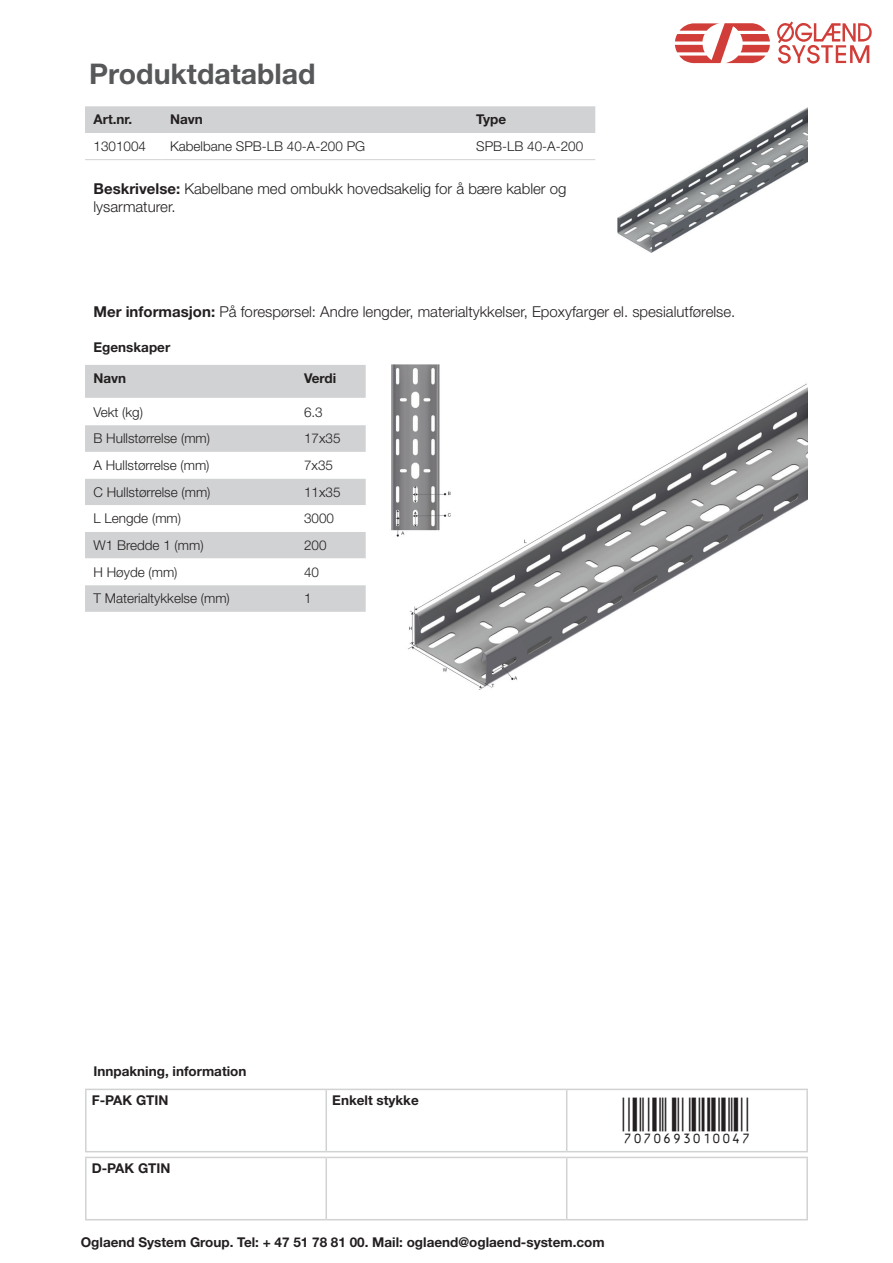
<style>
.page{position:relative;width:893px;height:1263px;background:#fff}
.page>*{position:absolute;margin:0;border:0;box-sizing:border-box;transform-origin:0 0}
.t1{font:45px "Viisas EAN Matala";color:#231f20}
.t2{font:700 28.5px "Helvetica Neue LT Std";color:#57585a}
.t3{font:300 15px/18px "Helvetica Neue LT Std";color:#231f20}
.t4{font:300 13.5px "Helvetica Neue LT Std";color:#231f20}
.t5{font:700 13.5px/29.1px "Helvetica Neue LT Std";color:#231f20}
.s1{font-weight:700}
</style>
<div class="page">
<svg style="left:675px;top:23px;width:95px;height:40px"></svg>
<svg style="left:777px;top:21px;width:95px;height:43px"></svg>
<div style="left:85px;top:106px;width:510px;height:27px;background:#d1d2d4"></div>
<hr style="left:85px;top:159px;width:77px;height:1px;background:#d1d2d4">
<hr style="left:162px;top:159px;width:306px;height:1px;background:#d1d2d4">
<hr style="left:468px;top:159px;width:127px;height:1px;background:#d1d2d4">
<img style="left:617px;top:107px;width:191px;height:146px">
<img style="left:391px;top:365px;width:416px;height:325px">
<div style="left:85px;top:365px;width:281px;height:33px;background:#d1d2d4"></div>
<div style="left:85px;top:425px;width:281px;height:187px;background:#d1d2d4"></div>
<svg style="left:85px;top:452px;width:281px;height:133px"></svg>
<hr style="left:85px;top:1089px;width:241px;height:1px;background:#d1d2d4">
<hr style="left:85px;top:1090px;width:2px;height:61px;background:#d1d2d4">
<hr style="left:326px;top:1089px;width:241px;height:1px;background:#d1d2d4">
<hr style="left:325px;top:1090px;width:2px;height:61px;background:#d1d2d4">
<hr style="left:567px;top:1089px;width:241px;height:1px;background:#d1d2d4">
<hr style="left:566px;top:1090px;width:1px;height:61px;background:#d1d2d4">
<hr style="left:806px;top:1090px;width:2px;height:61px;background:#d1d2d4">
<hr style="left:85px;top:1151px;width:241px;height:1px;background:#d1d2d4">
<hr style="left:326px;top:1151px;width:241px;height:1px;background:#d1d2d4">
<hr style="left:567px;top:1151px;width:241px;height:1px;background:#d1d2d4">
<hr style="left:85px;top:1157px;width:241px;height:1px;background:#d1d2d4">
<hr style="left:85px;top:1158px;width:2px;height:61px;background:#d1d2d4">
<hr style="left:326px;top:1157px;width:241px;height:1px;background:#d1d2d4">
<hr style="left:325px;top:1158px;width:2px;height:61px;background:#d1d2d4">
<hr style="left:567px;top:1157px;width:241px;height:1px;background:#d1d2d4">
<hr style="left:566px;top:1158px;width:1px;height:61px;background:#d1d2d4">
<hr style="left:806px;top:1158px;width:2px;height:61px;background:#d1d2d4">
<hr style="left:85px;top:1219px;width:241px;height:1px;background:#d1d2d4">
<hr style="left:326px;top:1219px;width:241px;height:1px;background:#d1d2d4">
<hr style="left:567px;top:1219px;width:241px;height:1px;background:#d1d2d4">
<h2 class="t2" style="left:89px;top:56px;width:228px">Produktdatablad</h2>
<p class="t5" style="left:94px;top:105px;width:40px">Art.nr.</p>
<p class="t5" style="left:170px;top:105px;width:34px">Navn</p>
<p class="t5" style="left:476px;top:105px;width:32px">Type</p>
<p class="t4" style="left:94px;top:138px;width:54px">1301004</p>
<p class="t4" style="left:170px;top:138px;width:197px">Kabelbane SPB-LB 40-A-200 PG</p>
<p class="t4" style="left:476px;top:138px;width:109px">SPB-LB 40-A-200</p>
<p class="t3" style="left:94px;top:179px;width:474px"><span class="s1">Beskrivelse:</span> Kabelbane med ombukk hovedsakelig for å bære kabler og lysarmaturer.</p>
<p class="t3" style="left:94px;top:302px;width:643px"><span class="s1">Mer informasjon:</span> På forespørsel: Andre lengder, materialtykkelser, Epoxyfarger el. spesialutførelse.</p>
<p class="t5" style="left:94px;top:332px;width:78px">Egenskaper</p>
<p class="t5" style="left:94px;top:363px;width:34px">Navn</p>
<p class="t5" style="left:304px;top:363px;width:34px">Verdi</p>
<p class="t4" style="left:94px;top:404px;width:51px">Vekt (kg)</p>
<p class="t4" style="left:304px;top:404px;width:20px">6.3</p>
<p class="t4" style="left:94px;top:430px;width:118px">B Hullstørrelse (mm)</p>
<p class="t4" style="left:304px;top:430px;width:38px">17x35</p>
<p class="t4" style="left:94px;top:457px;width:118px">A Hullstørrelse (mm)</p>
<p class="t4" style="left:304px;top:457px;width:31px">7x35</p>
<p class="t4" style="left:94px;top:484px;width:119px">C Hullstørrelse (mm)</p>
<p class="t4" style="left:304px;top:484px;width:38px">11x35</p>
<p class="t4" style="left:94px;top:510px;width:89px">L Lengde (mm)</p>
<p class="t4" style="left:304px;top:510px;width:32px">3000</p>
<p class="t4" style="left:94px;top:537px;width:112px">W1 Bredde 1 (mm)</p>
<p class="t4" style="left:304px;top:537px;width:24px">200</p>
<p class="t4" style="left:94px;top:564px;width:86px">H Høyde (mm)</p>
<p class="t4" style="left:304px;top:564px;width:17px">40</p>
<p class="t4" style="left:94px;top:590px;width:138px">T Materialtykkelse (mm)</p>
<p class="t4" style="left:304px;top:590px;width:9px">1</p>
<p class="t5" style="left:92px;top:1056px;width:156px">Innpakning, information<br>F-PAK GTIN</p>
<p class="t5" style="left:92px;top:1153px;width:80px">D-PAK GTIN</p>
<p class="t5" style="left:332px;top:1085px;width:88px">Enkelt stykke</p>
<h1 class="t1" style="left:623px;top:1097px;width:130px">7070693010047</h1>
<p class="t5" style="left:81px;top:1227px;width:525px">Oglaend System Group. Tel: + 47 51 78 81 00. Mail: oglaend@oglaend-system.com</p>
</div>
